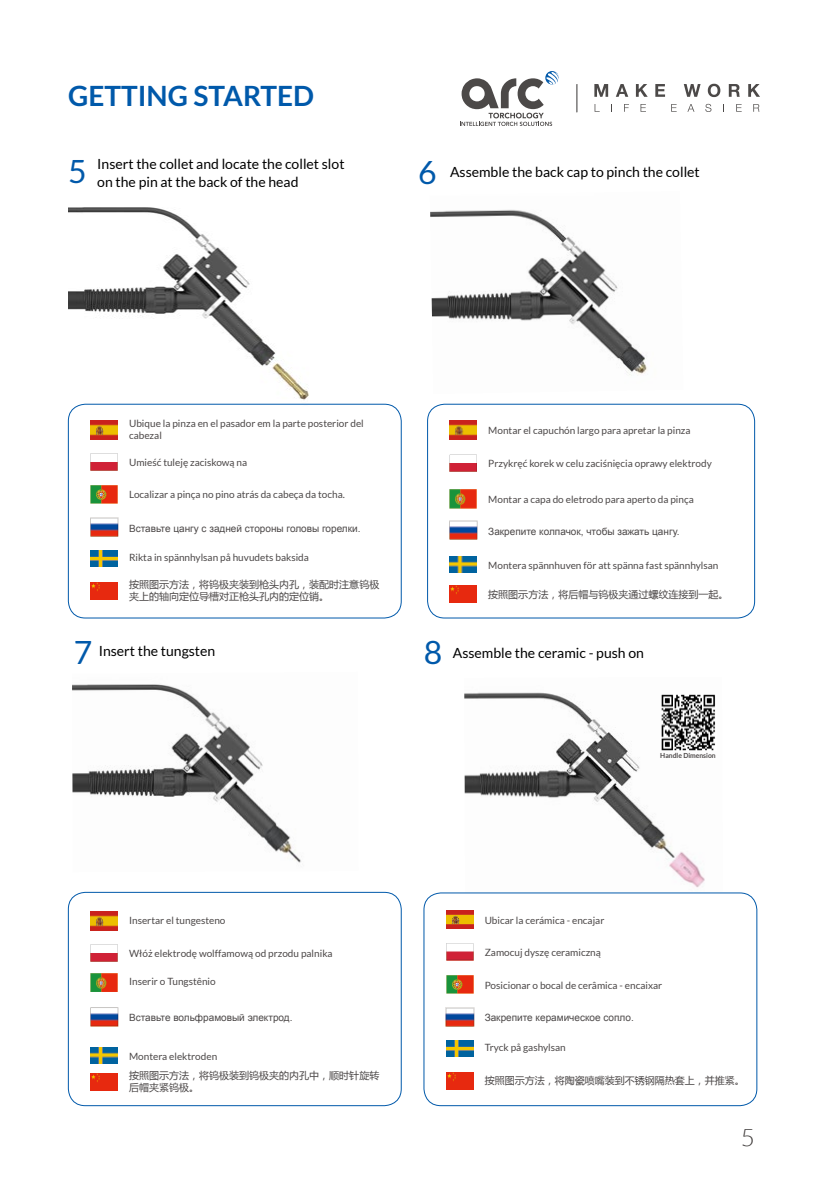
<style>
.page{position:relative;width:823px;height:1191px;background:#fff}
.page>*{position:absolute;margin:0;border:0;box-sizing:border-box;transform-origin:0 0}
.t1{font:32px "Lato";color:#0059aa}
.t2{font:700 28px "Lato";color:#0059aa}
.t3{font:300 24px "Lato";color:#3e3a39}
.t4{font:14px/18px "Lato";color:#000}
.t5{font:10px/12px "Lato";color:#4c4848}
.t6{font:10px "Arial";color:#4c4848}
.t7{font:10px/12px "Microsoft Ya Hei";color:#4c4848}
.t8{font:700 7px "Lato";color:#4c4848;scale:.96 1}
</style>
<div class="page">
<img style="left:68px;top:207px;width:271px;height:207px">
<img style="left:464px;top:692px;width:250px;height:196px">
<img style="left:72px;top:684px;width:229px;height:179px">
<img style="left:430px;top:209px;width:218px;height:167px">
<svg style="left:576px;top:84px;width:1px;height:28px"></svg>
<svg style="left:460px;top:71px;width:98px;height:55px"></svg>
<svg style="left:594px;top:84px;width:13px;height:13px"></svg>
<svg style="left:615px;top:84px;width:13px;height:13px"></svg>
<svg style="left:635px;top:84px;width:12px;height:13px"></svg>
<svg style="left:655px;top:84px;width:9px;height:13px"></svg>
<svg style="left:683px;top:84px;width:17px;height:13px"></svg>
<svg style="left:707px;top:84px;width:13px;height:13px"></svg>
<svg style="left:728px;top:84px;width:11px;height:13px"></svg>
<svg style="left:748px;top:84px;width:11px;height:13px"></svg>
<svg style="left:594px;top:104px;width:5px;height:8px"></svg>
<svg style="left:624px;top:104px;width:4px;height:8px"></svg>
<svg style="left:640px;top:104px;width:5px;height:8px"></svg>
<svg style="left:671px;top:104px;width:5px;height:8px"></svg>
<svg style="left:687px;top:104px;width:7px;height:8px"></svg>
<svg style="left:705px;top:104px;width:6px;height:8px"></svg>
<svg style="left:736px;top:104px;width:5px;height:8px"></svg>
<svg style="left:753px;top:104px;width:6px;height:8px"></svg>
<div style="left:68px;top:404px;width:333px;height:214px;border:1px solid #0059aa;border-radius:17px"></div>
<img style="left:90px;top:421px;width:28px;height:18px">
<img style="left:90px;top:485px;width:28px;height:19px">
<img style="left:90px;top:583px;width:27px;height:17px">
<img style="left:90px;top:550px;width:28px;height:17px">
<img style="left:90px;top:453px;width:28px;height:17px">
<svg style="left:91px;top:453px;width:26px;height:17px"></svg>
<img style="left:90px;top:518px;width:28px;height:19px">
<svg style="left:91px;top:518px;width:27px;height:18px"></svg>
<img style="left:449px;top:421px;width:27px;height:18px">
<img style="left:449px;top:585px;width:27px;height:17px">
<img style="left:449px;top:556px;width:27px;height:16px">
<div style="left:427px;top:404px;width:327px;height:214px;border:1px solid #0059aa;border-radius:17px"></div>
<img style="left:449px;top:490px;width:27px;height:18px">
<img style="left:449px;top:454px;width:27px;height:18px">
<svg style="left:449px;top:455px;width:27px;height:16px"></svg>
<svg style="left:449px;top:521px;width:28px;height:18px"></svg>
<div style="left:68px;top:892px;width:333px;height:214px;border:1px solid #0059aa;border-radius:17px"></div>
<img style="left:90px;top:911px;width:28px;height:19px">
<img style="left:90px;top:973px;width:28px;height:19px">
<img style="left:90px;top:1073px;width:27px;height:17px">
<img style="left:90px;top:1047px;width:28px;height:16px">
<img style="left:90px;top:944px;width:28px;height:17px">
<svg style="left:91px;top:944px;width:26px;height:17px"></svg>
<img style="left:90px;top:1007px;width:28px;height:19px">
<svg style="left:91px;top:1008px;width:27px;height:18px"></svg>
<div style="left:423px;top:892px;width:333px;height:214px;border:1px solid #0059aa;border-radius:17px"></div>
<img style="left:446px;top:910px;width:27px;height:19px">
<img style="left:446px;top:975px;width:27px;height:18px">
<img style="left:446px;top:1072px;width:27px;height:17px">
<img style="left:446px;top:1040px;width:27px;height:16px">
<svg style="left:446px;top:943px;width:27px;height:17px"></svg>
<img style="left:445px;top:1007px;width:29px;height:19px">
<svg style="left:446px;top:1008px;width:27px;height:18px"></svg>
<img style="left:661px;top:694px;width:54px;height:56px">
<h2 class="t2" style="left:68px;top:80px;width:247px">GETTING STARTED</h2>
<h1 class="t1" style="left:68px;top:153px;width:20px">5</h1>
<h3 class="t4" style="left:97px;top:155px;width:248px">Insert the collet and locate the collet slot on the pin at the back of the head</h3>
<h1 class="t1" style="left:418px;top:155px;width:20px">6</h1>
<h3 class="t4" style="left:450px;top:163px;width:251px">Assemble the back cap to pinch the collet</h3>
<p class="t5" style="left:129px;top:417px;width:236px">Ubique la pinza en el pasador em la parte posterior del cabezal</p>
<p class="t5" style="left:129px;top:456px;width:120px">Umieść tuleję zaciskową na</p>
<p class="t5" style="left:129px;top:488px;width:217px">Localizar a pinça no pino atrás da cabeça da tocha.</p>
<p class="t6" style="left:129px;top:521px;width:233px">Вставьте цангу с задней стороны головы горелки.</p>
<p class="t5" style="left:129px;top:552px;width:181px">Rikta in spännhylsan på huvudets baksida</p>
<p class="t7" style="left:129px;top:578px;width:251px">按照图示方法，将钨极夹装到枪头内孔，装配时注意钨极夹上的轴向定位导槽对正枪头孔内的定位销。</p>
<h1 class="t1" style="left:74px;top:634px;width:20px">7</h1>
<h3 class="t4" style="left:99px;top:642px;width:118px">Insert the tungsten</h3>
<p class="t5" style="left:488px;top:424px;width:204px">Montar el capuchón largo para apretar la pinza</p>
<p class="t5" style="left:488px;top:458px;width:225px">Przykręć korek w celu zaciśnięcia oprawy elektrody</p>
<p class="t5" style="left:488px;top:493px;width:207px">Montar a capa do eletrodo para aperto da pinça</p>
<p class="t6" style="left:488px;top:524px;width:192px">Закрепите колпачок, чтобы зажать цангу.</p>
<p class="t5" style="left:488px;top:559px;width:231px">Montera spännhuven för att spänna fast spännhylsan</p>
<p class="t7" style="left:488px;top:588px;width:242px">按照图示方法，将后帽与钨极夹通过螺纹连接到一起。</p>
<h1 class="t1" style="left:423px;top:634px;width:20px">8</h1>
<h3 class="t4" style="left:452px;top:643px;width:192px">Assemble the ceramic - push on</h3>
<p class="t8" style="left:660px;top:751px;width:59px">Handle Dimension</p>
<p class="t5" style="left:129px;top:914px;width:98px">Insertar el tungesteno</p>
<p class="t5" style="left:129px;top:947px;width:205px">Włóż elektrodę wolffamową od przodu palnika</p>
<p class="t5" style="left:129px;top:975px;width:88px">Inserir o Tungstênio</p>
<p class="t6" style="left:129px;top:1011px;width:165px">Вставьте вольфрамовый электрод.</p>
<p class="t5" style="left:129px;top:1049px;width:90px">Montera elektroden</p>
<p class="t7" style="left:129px;top:1069px;width:251px">按照图示方法，将钨极装到钨极夹的内孔中，顺时针旋转后帽夹紧钨极。</p>
<p class="t5" style="left:484px;top:914px;width:121px">Ubicar la cerámica - encajar</p>
<p class="t5" style="left:484px;top:946px;width:118px">Zamocuj dyszę ceramiczną</p>
<p class="t5" style="left:484px;top:979px;width:179px">Posicionar o bocal de cerâmica - encaixar</p>
<p class="t6" style="left:484px;top:1011px;width:151px">Закрепите керамическое сопло.</p>
<p class="t5" style="left:484px;top:1041px;width:83px">Tryck på gashylsan</p>
<p class="t7" style="left:484px;top:1074px;width:261px">按照图示方法，将陶瓷喷嘴装到不锈钢隔热套上，并推紧。</p>
<h3 class="t3" style="left:740px;top:1124px;width:15px">5</h3>
</div>
